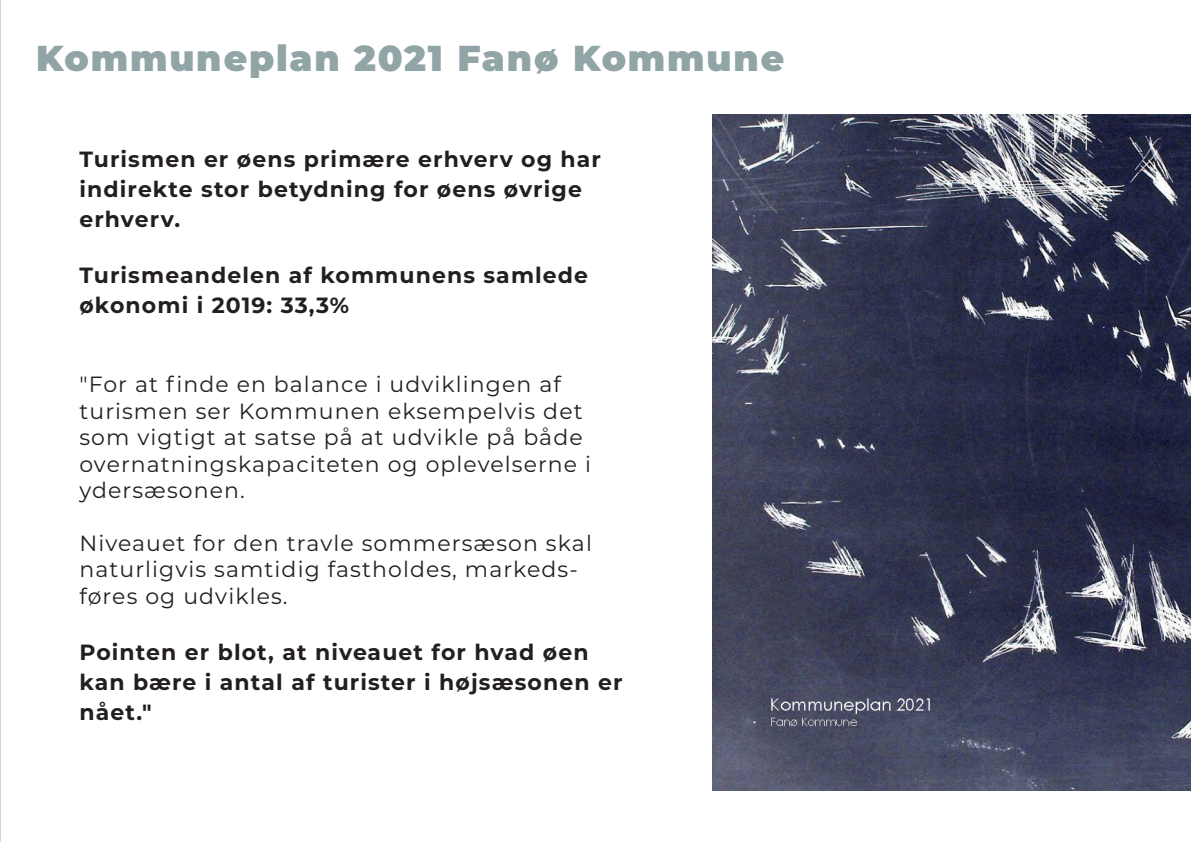
<style>
.page{position:relative;width:1191px;height:842px;background:#fff}
.page>*{position:absolute;margin:0;border:0;box-sizing:border-box;transform-origin:0 0}
.Overskrifter{font:900 36px "Montserrat";letter-spacing:.05em;color:#91a4a6}
.Fremhævet_tekst_str{font:22px/26.4px "Montserrat";letter-spacing:.05em;color:#231f20}
.Fremhævet_tekst_str-2{font:700 22px/30px "Montserrat";letter-spacing:.05em;color:#231f20}
</style>
<div class="page">
<hr style="left:0;top:0;width:1px;height:842px;background:#202e3c">
<img style="left:712px;top:114px;width:479px;height:677px">
<p class="Overskrifter" style="left:36px;top:31px;width:750px">Kommuneplan 2021 Fanø Kommune</p>
<p class="Fremhævet_tekst_str-2" style="left:79px;top:143px;width:523px">Turismen er øens primære erhverv og har indirekte stor betydning for øens øvrige erhverv.</p>
<p class="Fremhævet_tekst_str-2" style="left:79px;top:259px;width:510px">Turismeandelen af kommunens samlede økonomi i 2019: 33,3%</p>
<p class="Fremhævet_tekst_str" style="left:79px;top:371px;width:513px">"For at finde en balance i udviklingen af turismen ser Kommunen eksempelvis det som vigtigt at satse på at udvikle på både overnatningskapaciteten og oplevelserne i ydersæsonen.</p>
<p class="Fremhævet_tekst_str" style="left:79px;top:529px;width:514px">Niveauet for den travle sommersæson skal naturligvis samtidig fastholdes, markeds&shy;føres og udvikles.</p>
<p class="Fremhævet_tekst_str-2" style="left:79px;top:636px;width:545px">Pointen er blot, at niveauet for hvad øen kan bære i antal af turister i højsæsonen er nået."</p>
</div>
